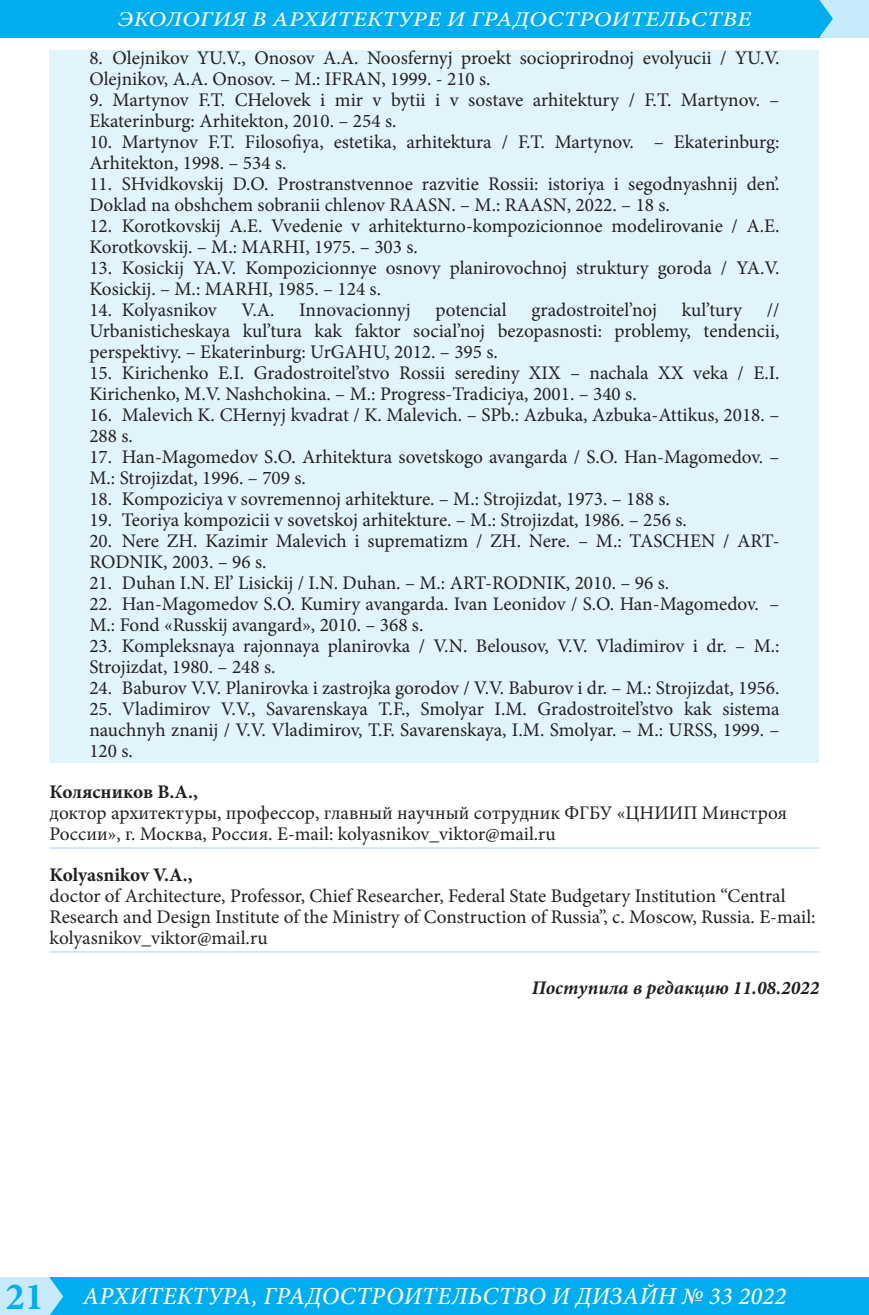
<style>
.page{position:relative;width:869px;height:1315px;background:#fff}
.page>*{position:absolute;margin:0;border:0;box-sizing:border-box;transform-origin:0 0}
.t1{font:italic 500 24.5px "Minion Pro";letter-spacing:.01em;color:#fff}
.t2{font:italic 500 21px "Minion Pro";letter-spacing:.01em;color:#fff;scale:1.17 1}
.Авторы_в_конце_регал{font:19.25px/21px "Minion Pro";color:#231f20}
.Авторы_в_конце_стать{font:700 19.25px "Minion Pro";color:#231f20}
.Авторы_в_конце_Посту{font:italic 700 19.25px "Minion Pro";color:#231f20}
.s1{font-weight:700;font-style:normal;font-size:38.5px;color:#00aeef}
</style>
<div class="page">
<div style="left:46px;top:1277px;width:822px;height:38px;background:#00aeef"></div>
<div style="left:819px;top:0;width:49px;height:37px;background:#c6eafa"></div>
<div style="left:0;top:1277px;width:50px;height:38px;background:#c6eafa"></div>
<div style="left:0;top:0;width:819px;height:37px;background:#00aeef"></div>
<svg style="left:50px;top:1278px;width:13px;height:37px"></svg>
<svg style="left:819px;top:0;width:13px;height:37px"></svg>
<div style="left:50px;top:50px;width:769px;height:712px;background:#e1f4fc"></div>
<hr style="left:50px;top:847px;width:769px;height:2px;background:#c6eafa">
<hr style="left:50px;top:951px;width:769px;height:1px;background:#c6eafa">
<p class="t2" style="left:118px;top:5px;width:542px">ЭКОЛОГИЯ В АРХИТЕКТУРЕ И ГРАДОСТРОИТЕЛЬСТВЕ</p>
<p class="Авторы_в_конце_регал" style="left:89px;top:47px;width:691px">8. Olejnikov YU.V., Onosov A.A. Noosfernyj proekt socioprirodnoj evolyucii / YU.V.<br>Olejnikov, A.A. Onosov. – M.: IFRAN, 1999. - 210 s.</p>
<p class="Авторы_в_конце_регал" style="left:89px;top:89px;width:691px">9. Martynov F.T. CHelovek i mir v bytii i v sostave arhitektury / F.T. Martynov. –<br>Ekaterinburg: Arhitekton, 2010. – 254 s.</p>
<p class="Авторы_в_конце_регал" style="left:89px;top:131px;width:691px">10. Martynov F.T. Filosofiya, estetika, arhitektura / F.T. Martynov. – Ekaterinburg:<br>Arhitekton, 1998. – 534 s.</p>
<p class="Авторы_в_конце_регал" style="left:89px;top:173px;width:691px">11. SHvidkovskij D.O. Prostranstvennoe razvitie Rossii: istoriya i segodnyashnij den’.<br>Doklad na obshchem sobranii chlenov RAASN. – M.: RAASN, 2022. – 18 s.</p>
<p class="Авторы_в_конце_регал" style="left:89px;top:215px;width:691px">12. Korotkovskij A.E. Vvedenie v arhitekturno-kompozicionnoe modelirovanie / A.E.<br>Korotkovskij. – M.: MARHI, 1975. – 303 s.</p>
<p class="Авторы_в_конце_регал" style="left:89px;top:257px;width:691px">13. Kosickij YA.V. Kompozicionnye osnovy planirovochnoj struktury goroda / YA.V.<br>Kosickij. – M.: MARHI, 1985. – 124 s.</p>
<p class="Авторы_в_конце_регал" style="left:89px;top:299px;width:129px">14. Kolyasnikov</p>
<p class="Авторы_в_конце_регал" style="left:241px;top:299px;width:34px">V.A.</p>
<p class="Авторы_в_конце_регал" style="left:299px;top:299px;width:113px">Innovacionnyj</p>
<p class="Авторы_в_конце_регал" style="left:435px;top:299px;width:73px">potencial</p>
<p class="Авторы_в_конце_регал" style="left:531px;top:299px;width:127px">gradostroitel’noj</p>
<p class="Авторы_в_конце_регал" style="left:681px;top:299px;width:62px">kul’tury</p>
<p class="Авторы_в_конце_регал" style="left:89px;top:299px;width:691px;text-align:justify;text-indent:677px">// Urbanisticheskaya kul’tura kak faktor social’noj bezopasnosti: problemy, tendencii, perspektivy. – Ekaterinburg: UrGAHU, 2012. – 395 s.</p>
<p class="Авторы_в_конце_регал" style="left:89px;top:362px;width:691px">15. Kirichenko E.I. Gradostroitel’stvo Rossii serediny XIX – nachala XX veka / E.I.<br>Kirichenko, M.V. Nashchokina. – M.: Progress-Tradiciya, 2001. – 340 s.</p>
<p class="Авторы_в_конце_регал" style="left:89px;top:404px;width:691px">16. Malevich K. CHernyj kvadrat / K. Malevich. – SPb.: Azbuka, Azbuka-Attikus, 2018. –<br>288 s.</p>
<p class="Авторы_в_конце_регал" style="left:89px;top:446px;width:691px">17. Han-Magomedov S.O. Arhitektura sovetskogo avangarda / S.O. Han-Magomedov. –<br>M.: Strojizdat, 1996. – 709 s.</p>
<p class="Авторы_в_конце_регал" style="left:89px;top:488px;width:581px">18. Kompoziciya v sovremennoj arhitekture. – M.: Strojizdat, 1973. – 188 s.</p>
<p class="Авторы_в_конце_регал" style="left:89px;top:509px;width:598px">19. Teoriya kompozicii v sovetskoj arhitekture. – M.: Strojizdat, 1986. – 256 s.</p>
<p class="Авторы_в_конце_регал" style="left:89px;top:530px;width:691px">20. Nere ZH. Kazimir Malevich i suprematizm / ZH. Nere. – M.: TASCHEN / ART-<br>RODNIK, 2003. – 96 s.</p>
<p class="Авторы_в_конце_регал" style="left:89px;top:572px;width:581px">21. Duhan I.N. El’ Lisickij / I.N. Duhan. – M.: ART-RODNIK, 2010. – 96 s.</p>
<p class="Авторы_в_конце_регал" style="left:89px;top:593px;width:691px">22. Han-Magomedov S.O. Kumiry avangarda. Ivan Leonidov / S.O. Han-Magomedov. –<br>M.: Fond «Russkij avangard», 2010. – 368 s.</p>
<p class="Авторы_в_конце_регал" style="left:89px;top:635px;width:691px">23. Kompleksnaya rajonnaya planirovka / V.N. Belousov, V.V. Vladimirov i dr. – M.:<br>Strojizdat, 1980. – 248 s.</p>
<p class="Авторы_в_конце_регал" style="left:89px;top:677px;width:691px">24. Baburov V.V. Planirovka i zastrojka gorodov / V.V. Baburov i dr. – M.: Strojizdat, 1956.</p>
<p class="Авторы_в_конце_регал" style="left:89px;top:698px;width:691px;text-align:justify">25. Vladimirov V.V., Savarenskaya T.F., Smolyar I.M. Gradostroitel’stvo kak sistema nauchnyh znanij / V.V. Vladimirov, T.F. Savarenskaya, I.M. Smolyar. – M.: URSS, 1999. – 120 s.</p>
<p class="Авторы_в_конце_стать" style="left:50px;top:778px;width:150px">Колясников В.А.,</p>
<p class="Авторы_в_конце_регал" style="left:50px;top:802px;width:738px">доктор архитектуры, профессор, главный научный сотрудник ФГБУ «ЦНИИП Минстроя<br>России», г. Москва, Россия. E-mail: kolyasnikov_viktor@mail.ru</p>
<p class="Авторы_в_конце_стать" style="left:50px;top:861px;width:144px">Kolyasnikov V.A.,</p>
<p class="Авторы_в_конце_регал" style="left:50px;top:885px;width:767px">doctor of Architecture, Professor, Chief Researcher, Federal State Budgetary Institution “Central<br>Research and Design Institute of the Ministry of Construction of Russia”, с. Moscow, Russia. E-mail: kolyasnikov_viktor@mail.ru</p>
<p class="Авторы_в_конце_Посту" style="left:531px;top:974px;width:289px">Поступила в редакцию 11.08.2022</p>
<p class="t1" style="left:6px;top:1279px;width:781px"><span class="s1">21</span> АРХИТЕКТУРА, ГРАДОСТРОИТЕЛЬСТВО И ДИЗАЙН № 33 2022</p>
</div>
